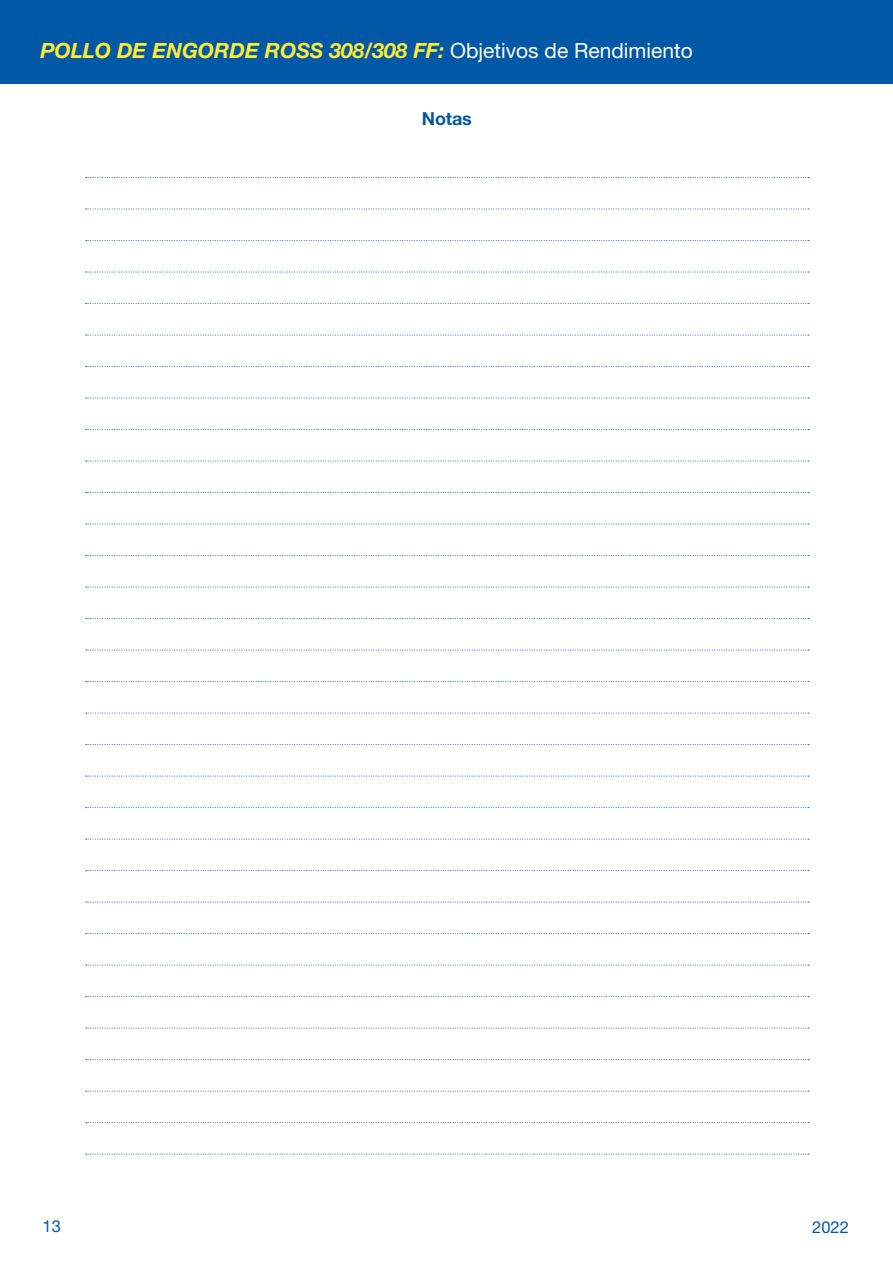
<style>
.page{position:relative;width:893px;height:1263px;background:#fff}
.page>*{position:absolute;margin:0;border:0;box-sizing:border-box;transform-origin:0 0}
.t1{font:italic 700 21px "Helvetica Neue LT Pro";color:#ffea36}
.page_heading{font:700 18px "Helvetica Neue LT Pro";letter-spacing:-.01em;color:#0158a6}
.t2{font:16.5px "Helvetica Neue LT Pro";color:#0158a6}
.s1{font-weight:400;font-style:normal;color:#fff}
</style>
<div class="page">
<div style="left:0;top:0;width:893px;height:84px;background:#0158a6"></div>
<svg style="left:86px;top:177px;width:723px;height:1px"></svg>
<svg style="left:86px;top:209px;width:723px;height:1px"></svg>
<svg style="left:86px;top:240px;width:723px;height:1px"></svg>
<svg style="left:86px;top:272px;width:723px;height:1px"></svg>
<svg style="left:86px;top:303px;width:723px;height:1px"></svg>
<svg style="left:86px;top:335px;width:723px;height:1px"></svg>
<svg style="left:86px;top:366px;width:723px;height:1px"></svg>
<svg style="left:86px;top:398px;width:723px;height:1px"></svg>
<svg style="left:86px;top:429px;width:723px;height:1px"></svg>
<svg style="left:86px;top:461px;width:723px;height:1px"></svg>
<svg style="left:86px;top:492px;width:723px;height:1px"></svg>
<svg style="left:86px;top:524px;width:723px;height:1px"></svg>
<svg style="left:86px;top:555px;width:723px;height:1px"></svg>
<svg style="left:86px;top:587px;width:723px;height:1px"></svg>
<svg style="left:86px;top:618px;width:723px;height:1px"></svg>
<svg style="left:86px;top:650px;width:723px;height:1px"></svg>
<svg style="left:86px;top:681px;width:723px;height:1px"></svg>
<svg style="left:86px;top:713px;width:723px;height:1px"></svg>
<svg style="left:86px;top:744px;width:723px;height:1px"></svg>
<svg style="left:86px;top:776px;width:723px;height:1px"></svg>
<svg style="left:86px;top:807px;width:723px;height:1px"></svg>
<svg style="left:86px;top:839px;width:723px;height:1px"></svg>
<svg style="left:86px;top:870px;width:723px;height:1px"></svg>
<svg style="left:86px;top:902px;width:723px;height:1px"></svg>
<svg style="left:86px;top:933px;width:723px;height:1px"></svg>
<svg style="left:86px;top:965px;width:723px;height:1px"></svg>
<svg style="left:86px;top:996px;width:723px;height:1px"></svg>
<svg style="left:86px;top:1028px;width:723px;height:1px"></svg>
<svg style="left:86px;top:1059px;width:723px;height:1px"></svg>
<svg style="left:86px;top:1091px;width:723px;height:1px"></svg>
<svg style="left:86px;top:1122px;width:723px;height:1px"></svg>
<svg style="left:86px;top:1154px;width:723px;height:1px"></svg>
<p class="t1" style="left:40px;top:37px;width:654px">POLLO DE ENGORDE ROSS 308/308 FF: <span class="s1">Objetivos de Rendimiento</span></p>
<p class="page_heading" style="left:422px;top:107px;width:51px">Notas</p>
<p class="t2" style="left:43px;top:1216px;width:20px">13</p>
<p class="t2" style="left:812px;top:1216px;width:38px">2022</p>
</div>
